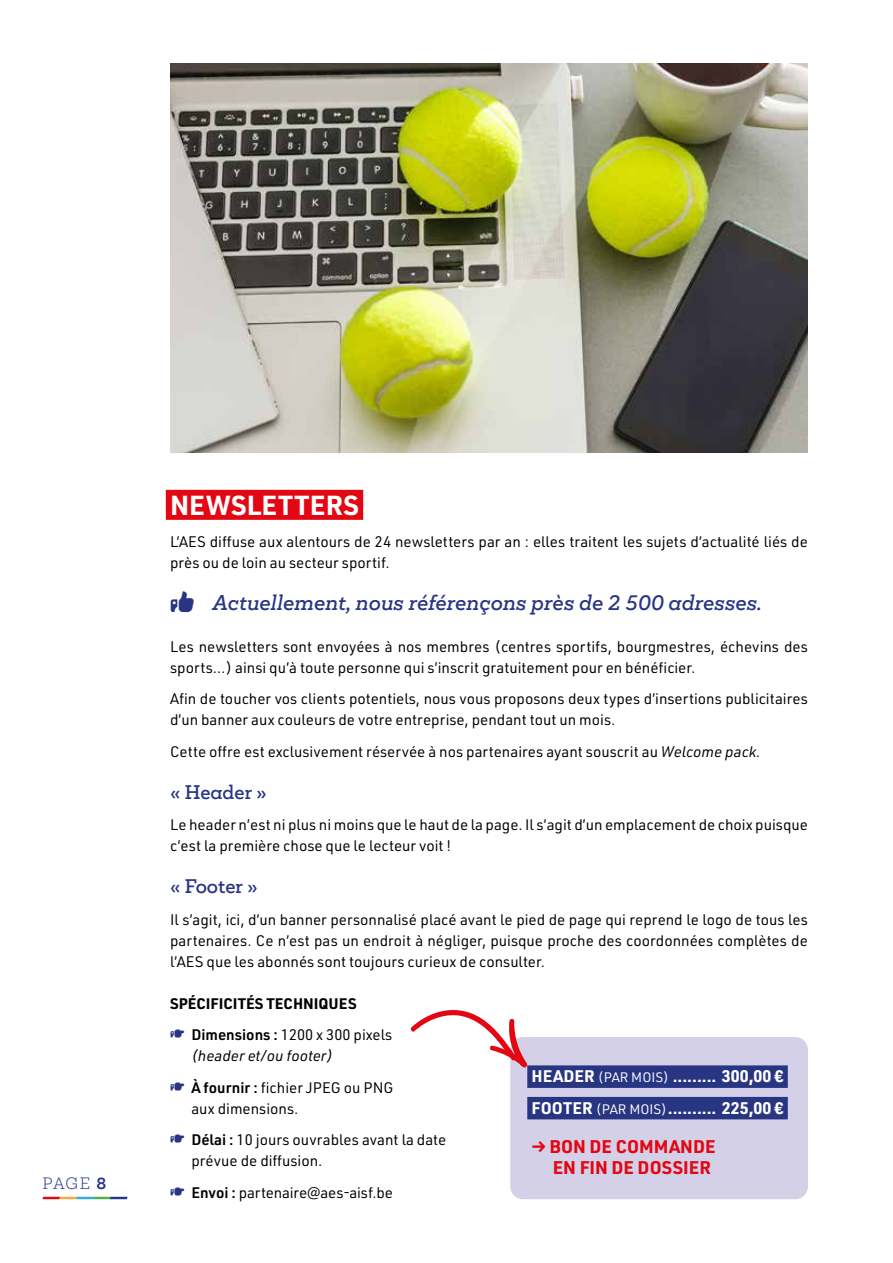
<style>
.page{position:relative;width:893px;height:1263px;background:#fff}
.page>*{position:absolute;margin:0;border:0;box-sizing:border-box;transform-origin:0 0}
.t1{font:700 27px "URWDIN";letter-spacing:.015em;color:#fff}
.t2{font:italic 500 19.5px "Mokoko";letter-spacing:.01em;color:#283583}
.t3{font:700 18px/21.6px "URWDIN";color:#e30613;text-align:right}
.t4{font:500 18px "Mokoko";color:#283583}
.t5{font:700 16.5px/31.5px "URWDIN";color:#fff}
.t6{font:15px/21px "URWDIN";color:#000}
.t7{font:700 15px/31.5px "URWDIN";color:#000}
.t8{font:italic 15px/31.5px "URWDIN";color:#000}
.t9{font:300 15px "Mokoko";color:#28348b}
.s1{font-weight:700}
.s2{font-family:"Breezi Icon Set";font-weight:400;font-style:normal;font-size:30px}
.s3{font-style:italic}
.s4{font-family:"Breezi Icon Set";font-weight:400;color:#283583}
.s5{font-weight:600}
.s6{font-weight:400}
.s7{font-family:"Breezi Icon Set";font-style:normal;color:#283583}
.s8{font-weight:600;font-style:normal}
.s9{font-style:normal}
.s10{font-family:"Breezi Icon Set";color:#283583}
.s11{font-weight:400;font-size:13.5px}
</style>
<div class="page">
<svg style="left:43px;top:1197px;width:85px;height:2px"></svg>
<div style="left:166px;top:490px;width:197px;height:30px;background:#e30613"></div>
<div style="left:510px;top:1037px;width:298px;height:162px;background:#d3d0e7;border-radius:13px"></div>
<div style="left:527px;top:1065px;width:261px;height:23px;background:#283583"></div>
<div style="left:527px;top:1097px;width:261px;height:22px;background:#283583"></div>
<svg style="left:411px;top:1010px;width:117px;height:59px"></svg>
<img style="left:170px;top:64px;width:638px;height:388px">
<p class="t9" style="left:43px;top:1173px;width:65px">PAGE <span class="s1">8</span></p>
<h1 class="t1" style="left:170px;top:487px;width:190px">NEWSLETTERS</h1>
<p class="t6" style="left:170px;top:530px;width:639px">L’AES diffuse aux alentours de 24 newsletters par an : elles traitent les sujets d’actualité liés de près ou de loin au secteur sportif.</p>
<h2 class="t2" style="left:170px;top:589px;width:593px"><span class="s2">y</span> Actuellement, nous référençons près de 2 500 adresses.</h2>
<p class="t6" style="left:170px;top:635px;width:639px">Les newsletters sont envoyées à nos membres (centres sportifs, bourgmestres, échevins des sports…) ainsi qu’à toute personne qui s’inscrit gratuitement pour en bénéficier.</p>
<p class="t6" style="left:170px;top:688px;width:639px">Afin de toucher vos clients potentiels, nous vous proposons deux types d’insertions publicitaires d’un banner aux couleurs de votre entreprise, pendant tout un mois.</p>
<p class="t6" style="left:170px;top:740px;width:592px">Cette offre est exclusivement réservée à nos partenaires ayant souscrit au <span class="s3">Welcome pack.</span></p>
<p class="t4" style="left:170px;top:780px;width:99px">« Header »</p>
<p class="t6" style="left:170px;top:814px;width:639px">Le header n’est ni plus ni moins que le haut de la page. Il s’agit d’un emplacement de choix puisque c’est la première chose que le lecteur voit !</p>
<p class="t4" style="left:170px;top:874px;width:89px">« Footer »</p>
<p class="t6" style="left:170px;top:908px;width:639px;text-align:justify">Il s’agit, ici, d’un banner personnalisé placé avant le pied de page qui reprend le logo de tous les partenaires. Ce n’est pas un endroit à négliger, puisque proche des coordonnées complètes de l’AES que les abonnés sont toujours curieux de consulter.</p>
<p class="t7" style="left:170px;top:987px;width:224px">SPÉCIFICITÉS TECHNIQUES<br><span class="s4">z</span> <span class="s5">Dimensions :</span> <span class="s6">1200 x 300 pixels</span></p>
<p class="t8" style="left:170px;top:1040px;width:225px;text-indent:21px">(header et/ou footer)<br><span class="s7">z</span> <span class="s8">À fournir :</span> <span class="s9">fichier JPEG ou PNG</span></p>
<p class="t6" style="left:170px;top:1092px;width:278px;line-height:31.5px;text-indent:21px">aux dimensions.<br><span class="s10">z</span> <span class="s5">Délai :</span> 10 jours ouvrables avant la date</p>
<p class="t6" style="left:170px;top:1145px;width:224px;line-height:31.5px;text-indent:21px">prévue de diffusion.<br><span class="s10">z</span> <span class="s5">Envoi :</span> partenaire@aes-aisf.be</p>
<p class="t5" style="left:531px;top:1060px;width:254px">HEADER <span class="s11">(PAR MOIS)</span> ......... 300,00 €<br>FOOTER <span class="s11">(PAR MOIS)</span>.......... 225,00 €</p>
<p class="t3" style="left:531px;top:1134px;width:185px">→ BON DE COMMANDE<br>EN FIN DE DOSSIER</p>
</div>
